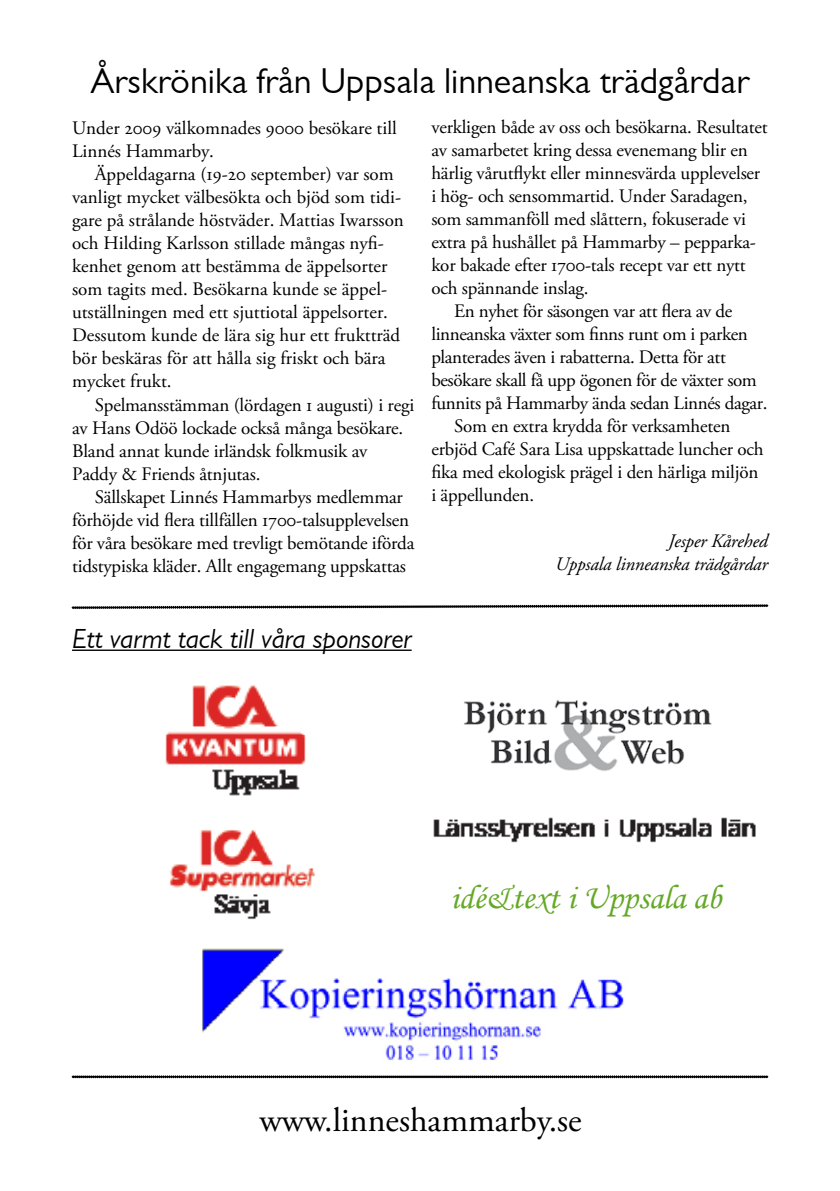
<style>
.page{position:relative;width:840px;height:1191px;background:#fff}
.page>*{position:absolute;margin:0;border:0;box-sizing:border-box;transform-origin:0 0}
.t1{font:36px "Gill Sans Alt One";color:#000}
.t2{font:34px "Adobe Garamond Pro";color:#000}
.t3{font:34px "Monotype Corsiva";color:#64a825}
.t4{font:italic 27.6px "Gill Sans Alt One";color:#000}
.t5{font:19px/23px "Adobe Garamond Pro";letter-spacing:-.01em;color:#000}
.t6{font:italic 19px/23px "Adobe Garamond Pro";letter-spacing:-.01em;color:#000;text-align:right}
</style>
<div class="page">
<svg style="left:72px;top:604px;width:695px;height:5px"></svg>
<img style="left:165px;top:685px;width:141px;height:111px">
<img style="left:433px;top:817px;width:323px;height:26px">
<img style="left:202px;top:948px;width:422px;height:112px">
<hr style="left:72px;top:649px;width:339px;height:2px;background:#000">
<img style="left:170px;top:830px;width:145px;height:90px">
<svg style="left:72px;top:1075px;width:695px;height:3px;background:#464646"></svg>
<img style="left:464px;top:700px;width:248px;height:71px">
<h1 class="t1" style="left:90px;top:60px;width:660px">Årskrönika från Uppsala linneanska trädgårdar</h1>
<p class="t5" style="left:431px;top:116px;width:337px">verkligen både av oss och besökarna. Resultatet</p>
<p class="t5" style="left:431px;top:139px;width:318px">av samarbetet kring dessa evenemang blir en</p>
<p class="t5" style="left:431px;top:162px;width:330px">härlig vårutflykt eller minnesvärda upplevelser</p>
<p class="t5" style="left:431px;top:185px;width:317px">i hög- och sensommartid. Under Saradagen,</p>
<p class="t5" style="left:431px;top:208px;width:316px">som sammanföll med slåttern, fokuserade vi</p>
<p class="t5" style="left:431px;top:231px;width:326px">extra på hushållet på Hammarby – pepparka-</p>
<p class="t5" style="left:431px;top:254px;width:316px">kor bakade efter 1700-tals recept var ett nytt</p>
<p class="t5" style="left:431px;top:277px;width:159px">och spännande inslag.</p>
<p class="t5" style="left:454px;top:300px;width:279px">En nyhet för säsongen var att flera av de</p>
<p class="t5" style="left:431px;top:323px;width:318px">linneanska växter som finns runt om i parken</p>
<p class="t5" style="left:431px;top:346px;width:296px">planterades även i rabatterna. Detta för att</p>
<p class="t5" style="left:431px;top:369px;width:327px">besökare skall få upp ögonen för de växter som</p>
<p class="t5" style="left:431px;top:392px;width:337px">funnits på Hammarby ända sedan Linnés dagar.</p>
<p class="t5" style="left:454px;top:415px;width:278px">Som en extra krydda för verksamheten</p>
<p class="t5" style="left:431px;top:438px;width:334px">erbjöd Café Sara Lisa uppskattade luncher och</p>
<p class="t5" style="left:431px;top:461px;width:328px">fika med ekologisk prägel i den härliga miljön</p>
<p class="t5" style="left:431px;top:484px;width:104px">i äppellunden.</p>
<p class="t6" style="left:555px;top:530px;width:214px">Jesper Kårehed<br>Uppsala linneanska trädgårdar</p>
<p class="t5" style="left:72px;top:117px;width:326px">Under 2009 välkomnades 9000 besökare till<br>Linnés Hammarby.</p>
<p class="t5" style="left:72px;top:163px;width:333px;text-indent:23px">Äppeldagarna (19-20 september) var som vanligt mycket välbesökta och bjöd som tidi&shy;gare på strålande höstväder. Mattias Iwarsson och Hilding Karlsson stillade mångas nyfi&shy;kenhet genom att bestämma de äppelsorter som tagits med. Besökarna kunde se äppel&shy;utställningen med ett sjuttiotal äppelsorter.<br>Dessutom kunde de lära sig hur ett fruktträd bör beskäras för att hålla sig friskt och bära mycket frukt.</p>
<p class="t5" style="left:72px;top:394px;width:343px;text-indent:23px">Spelmansstämman (lördagen 1 augusti) i regi av Hans Odöö lockade också många besökare.<br>Bland annat kunde irländsk folkmusik av Paddy &amp; Friends åtnjutas.</p>
<p class="t5" style="left:72px;top:486px;width:343px;text-align:center">Sällskapet Linnés Hammarbys medlemmar förhöjde vid flera tillfällen 1700-talsupplevelsen för våra besökare med trevligt bemötande iförda tidstypiska kläder. Allt engagemang uppskattas</p>
<h3 class="t4" style="left:72px;top:623px;width:341px">Ett varmt tack till våra sponsorer</h3>
<h2 class="t3" style="left:450px;top:877px;width:272px">idé&amp;text i Uppsala ab</h2>
<h2 class="t2" style="left:259px;top:1099px;width:324px">www.linneshammarby.se</h2>
</div>
